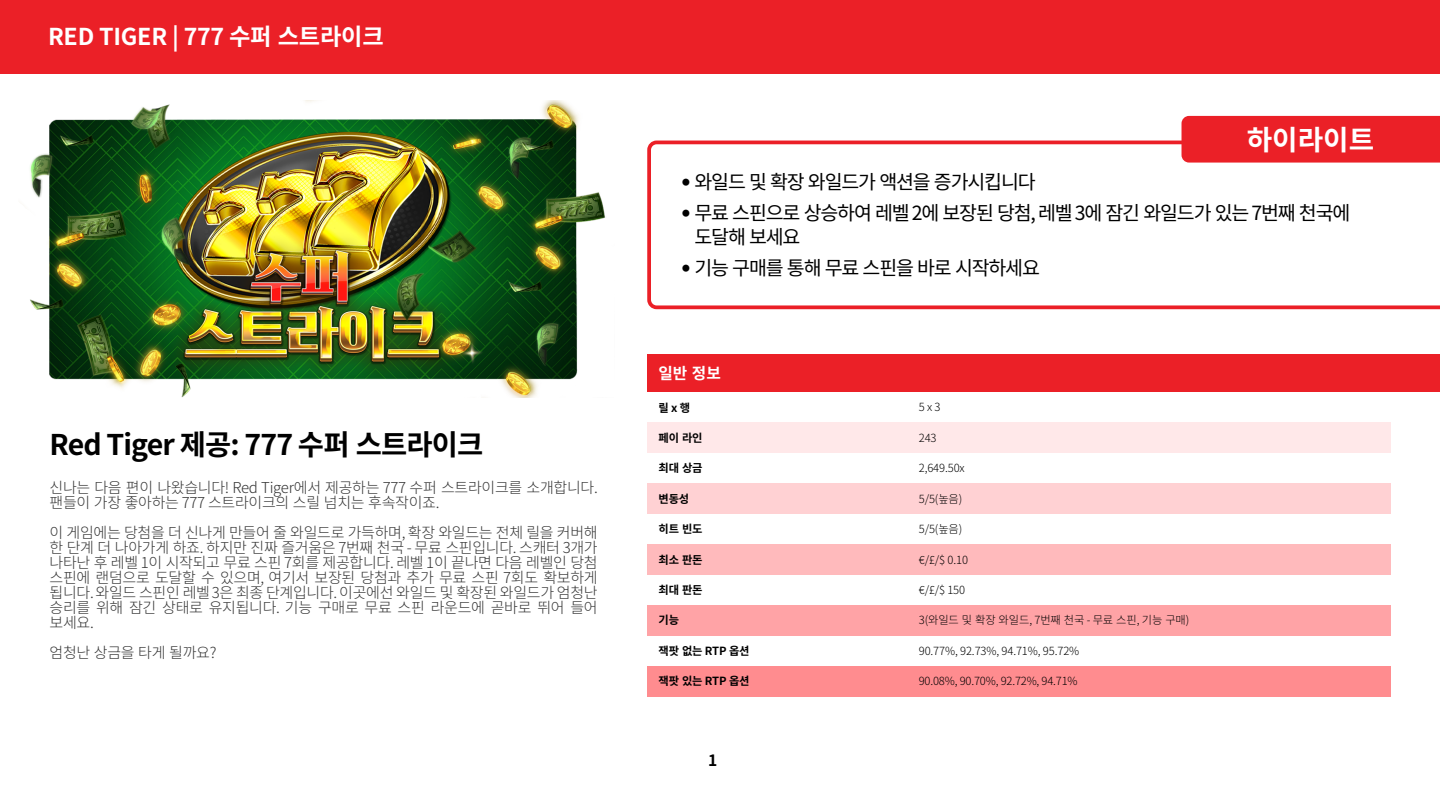
<style>
.page{position:relative;width:1440px;height:810px;background:#fff}
.page>*{position:absolute;margin:0;border:0;box-sizing:border-box;transform-origin:0 0}
.t1{font:700 28.5px "Noto Sans CJ Ktc";letter-spacing:-.03em;color:#000}
.t2{font:700 27.75px "Noto Sans CJ Ktc";color:#fff}
.t3{font:700 23.25px "Noto Sans CJ Ktc";letter-spacing:-.01em;color:#fff}
.t4{font:19.5px/23.2px "Noto Sans CJ Ktc";letter-spacing:-.06em;color:#000}
.t5{font:700 15.75px "Noto Sans CJ Ktc";color:#fff}
.t6{font:700 15.6px "Noto Sans CJ Ktc";color:#000}
.t7{font:300 15px/15px "Noto Sans CJ Ktc";letter-spacing:-.02em;color:#333}
.t8{font:300 11.25px "Noto Sans CJ Ktc";letter-spacing:-.01em;color:#000}
.t9{font:700 11.25px "Noto Sans CJ Ktc";letter-spacing:-.01em;color:#000}
.s1{font-family:"Avenir"}
</style>
<div class="page">
<div style="left:647px;top:666px;width:743px;height:30px;background:#ff8c8f"></div>
<div style="left:647px;top:483px;width:743px;height:31px;background:#ffd1d3"></div>
<div style="left:647px;top:544px;width:743px;height:31px;background:#ffbabc"></div>
<div style="left:647px;top:605px;width:743px;height:31px;background:#ffa3a6"></div>
<div style="left:647px;top:422px;width:743px;height:31px;background:#ffe8e9"></div>
<img style="left:30px;top:101px;width:576px;height:296px">
<svg style="left:647px;top:141px;width:793px;height:168px"></svg>
<div style="left:1182px;top:116px;width:258px;height:47px;background:#eb2027"></div>
<div style="left:647px;top:355px;width:793px;height:37px;background:#eb2027"></div>
<div style="left:0;top:0;width:1440px;height:74px;background:#eb2027"></div>
<h3 class="t3" style="left:48px;top:24px;width:337px">RED TIGER | 777 수퍼 스트라이크</h3>
<h1 class="t1" style="left:50px;top:428px;width:436px">Red Tiger 제공: 777 수퍼 스트라이크</h1>
<p class="t7" style="left:50px;top:481px;width:550px">신나는 다음 편이 나왔습니다! Red Tiger에서 제공하는 777 수퍼 스트라이크를 소개합니다. 팬들이 가장 좋아하는 777 스트라이크의 스릴 넘치는 후속작이죠.</p>
<p class="t7" style="left:50px;top:526px;width:550px;text-align:justify">이 게임에는 당첨을 더 신나게 만들어 줄 와일드로 가득하며, 확장 와일드는 전체 릴을 커버해 한 단계 더 나아가게 하죠. 하지만 진짜 즐거움은 7번째 천국 - 무료 스핀입니다. 스캐터 3개가 나타난 후 레벨 1이 시작되고 무료 스핀 7회를 제공합니다. 레벨 1이 끝나면 다음 레벨인 당첨 스핀에 랜덤으로 도달할 수 있으며, 여기서 보장된 당첨과 추가 무료 스핀 7회도 확보하게 됩니다. 와일드 스핀인 레벨 3은 최종 단계입니다. 이곳에선 와일드 및 확장된 와일드가 엄청난 승리를 위해 잠긴 상태로 유지됩니다. 기능 구매로 무료 스핀 라운드에 곧바로 뛰어 들어 보세요.</p>
<p class="t7" style="left:50px;top:646px;width:168px">엄청난 상금을 타게 될까요?</p>
<h2 class="t2" style="left:1247px;top:124px;width:129px">하이라이트</h2>
<h3 class="t4" style="left:681px;top:170px;width:356px"><span class="s1">•</span> 와일드 및 확장 와일드가 액션을 증가시킵니다</h3>
<h3 class="t4" style="left:694px;top:202px;width:657px;text-indent:-13px"><span class="s1">•</span> 무료 스핀으로 상승하여 레벨 2에 보장된 당첨, 레벨 3에 잠긴 와일드가 있는 7번째 천국에 도달해 보세요</h3>
<h3 class="t4" style="left:681px;top:257px;width:361px"><span class="s1">•</span> 기능 구매를 통해 무료 스핀을 바로 시작하세요</h3>
<p class="t5" style="left:659px;top:365px;width:64px">일반 정보</p>
<p class="t9" style="left:658px;top:401px;width:33px">릴 x 행</p>
<p class="t8" style="left:919px;top:401px;width:23px">5 x 3</p>
<p class="t9" style="left:658px;top:432px;width:46px">페이 라인</p>
<p class="t8" style="left:919px;top:431px;width:19px">243</p>
<p class="t9" style="left:658px;top:462px;width:46px">최대 상금</p>
<p class="t8" style="left:919px;top:462px;width:48px">2,649.50x</p>
<p class="t9" style="left:658px;top:492px;width:32px">변동성</p>
<p class="t9" style="left:658px;top:523px;width:46px">히트 빈도</p>
<p class="t9" style="left:658px;top:553px;width:46px">최소 판돈</p>
<p class="t9" style="left:658px;top:584px;width:46px">최대 판돈</p>
<p class="t8" style="left:919px;top:492px;width:45px">5/5(높음)</p>
<p class="t8" style="left:919px;top:523px;width:45px">5/5(높음)</p>
<p class="t8" style="left:919px;top:553px;width:51px">€/£/$ 0.10</p>
<p class="t8" style="left:919px;top:584px;width:48px">€/£/$ 150</p>
<p class="t9" style="left:658px;top:614px;width:22px">기능</p>
<p class="t8" style="left:919px;top:614px;width:272px">3(와일드 및 확장 와일드, 7번째 천국 - 무료 스핀, 기능 구매)</p>
<p class="t9" style="left:658px;top:644px;width:93px">잭팟 없는 RTP 옵션</p>
<p class="t9" style="left:658px;top:675px;width:93px">잭팟 있는 RTP 옵션</p>
<p class="t8" style="left:919px;top:644px;width:162px">90.77%, 92.73%, 94.71%, 95.72%</p>
<p class="t8" style="left:919px;top:675px;width:160px">90.08%, 90.70%, 92.72%, 94.71%</p>
<p class="t6" style="left:708px;top:751px;width:11px">1</p>
</div>
